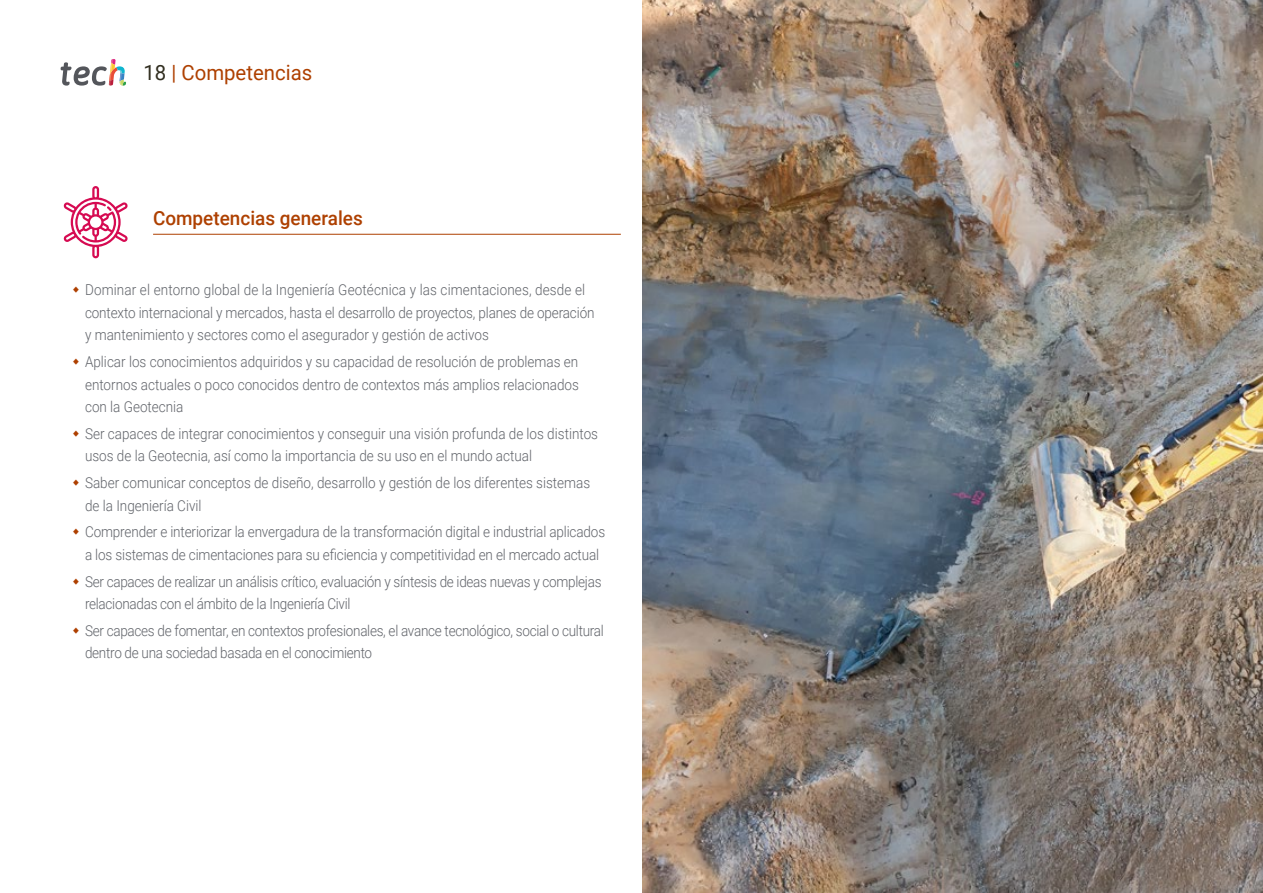
<style>
.page{position:relative;width:1263px;height:893px;background:#fff}
.page>*{position:absolute;margin:0;border:0;box-sizing:border-box;transform-origin:0 0}
.t1{font:21px "Roboto";color:#ae4000}
.t2{font:500 19.5px "Roboto";color:#ae4000}
.t3{font:300 15px/22.5px "Roboto";letter-spacing:-.01em;color:#61646a;scale:.9 1}
.s1{color:#312e20}
</style>
<div class="page">
<svg style="left:61px;top:59px;width:65px;height:27px"></svg>
<hr style="left:153px;top:234px;width:468px;height:1px;background:#ae4000">
<img style="left:642px;top:0;width:621px;height:893px">
<svg style="left:63px;top:186px;width:65px;height:72px"></svg>
<h1 class="t1" style="left:144px;top:57px;width:170px"><span class="s1">18</span> | Competencias</h1>
<h2 class="t2" style="left:153px;top:205px;width:211px">Competencias generales</h2>
<p class="t3" style="left:85px;top:278px;width:567px">Dominar el entorno global de la Ingeniería Geotécnica y las cimentaciones, desde el contexto internacional y mercados, hasta el desarrollo de proyectos, planes de operación y mantenimiento y sectores como el asegurador y gestión de activos</p>
<p class="t3" style="left:85px;top:350px;width:550px;text-align:justify">Aplicar los conocimientos adquiridos y su capacidad de resolución de problemas en entornos actuales o poco conocidos dentro de contextos más amplios relacionados con la Geotecnia</p>
<p class="t3" style="left:85px;top:422px;width:571px">Ser capaces de integrar conocimientos y conseguir una visión profunda de los distintos usos de la Geotecnia, así como la importancia de su uso en el mundo actual</p>
<p class="t3" style="left:85px;top:471px;width:563px">Saber comunicar conceptos de diseño, desarrollo y gestión de los diferentes sistemas de la Ingeniería Civil</p>
<p class="t3" style="left:85px;top:520px;width:579px">Comprender e interiorizar la envergadura de la transformación digital e industrial aplicados a los sistemas de cimentaciones para su eficiencia y competitividad en el mercado actual</p>
<p class="t3" style="left:85px;top:569px;width:575px">Ser capaces de realizar un análisis crítico, evaluación y síntesis de ideas nuevas y complejas relacionadas con el ámbito de la Ingeniería Civil</p>
<p class="t3" style="left:85px;top:619px;width:578px">Ser capaces de fomentar, en contextos profesionales, el avance tecnológico, social o cultural dentro de una sociedad basada en el conocimiento</p>
</div>
